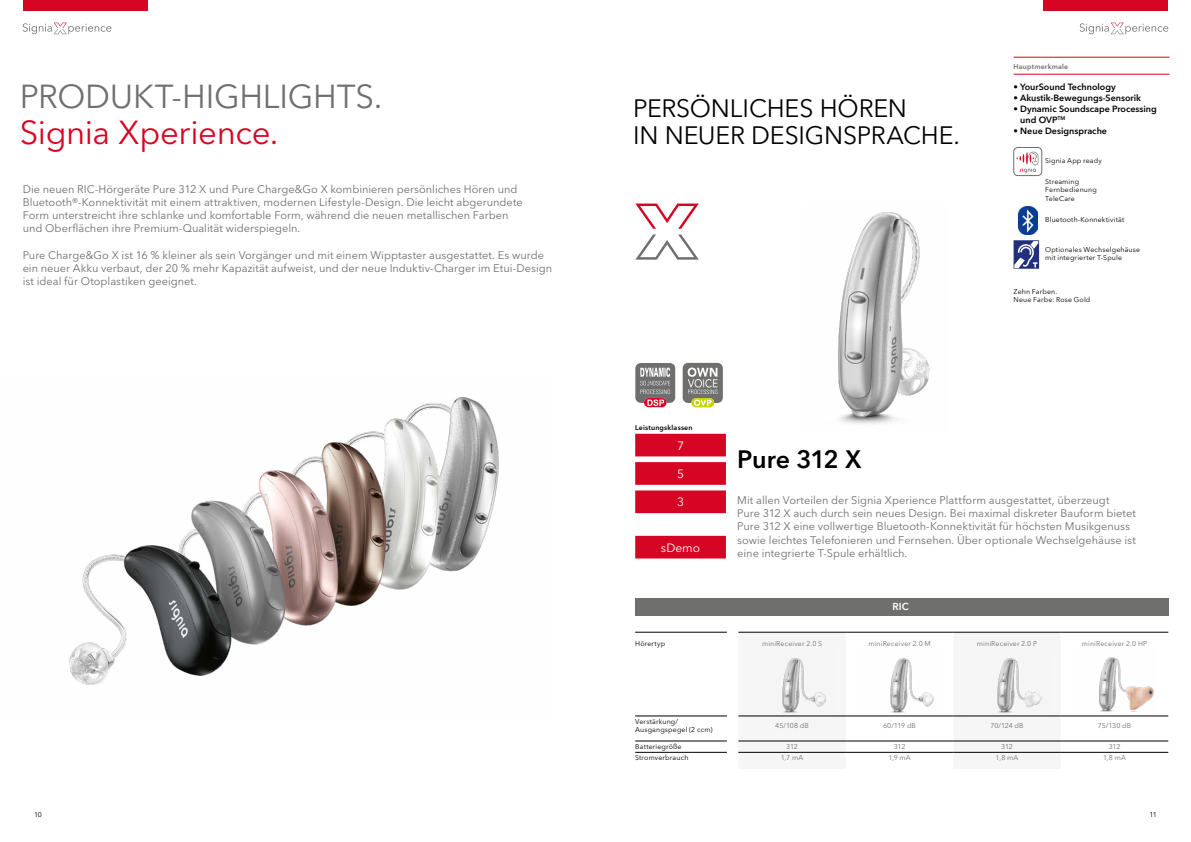
<style>
.page{position:relative;width:1191px;height:842px;background:#fff}
.page>*{position:absolute;margin:0;border:0;box-sizing:border-box;transform-origin:0 0}
.t1{font:33px "Avenir Next W1 G";letter-spacing:-.005em;color:#6f6f6e}
.t2{font:33px "Avenir Next W1 G";letter-spacing:-.015em;color:#d60524}
.t3{font:25px/27.5px "Avenir Next W1 G";letter-spacing:-.005em;color:#000}
.t4{font:600 25px "Avenir Next W1 G";letter-spacing:-.01em;color:#000}
.t5{font:12px "Avenir Next W1 G";color:#fff}
.t6{font:11px/13.2px "Avenir Next W1 G";color:#6f6f6e}
.t7{font:600 10px "Avenir Next W1 G";color:#fff}
.t8{font:600 9px/11px "Avenir Next W1 G";color:#000}
.t9{font:7px/8.4px "Avenir Next W1 G";letter-spacing:.02em;color:#000}
.t10{font:7px "Avenir Next W1 G";letter-spacing:.015em;color:#6f6f6e}
.t11{font:600 7px "Avenir Next W1 G";letter-spacing:.025em;color:#000}
.t12{font:600 7px "Avenir Next W1 G";letter-spacing:.025em;color:#6f6f6e}
</style>
<div class="page">
<div style="left:1043px;top:0;width:125px;height:11px;background:#d60524"></div>
<div style="left:23px;top:0;width:124px;height:11px;background:#d60524"></div>
<svg style="left:1079px;top:23px;width:89px;height:11px"></svg>
<svg style="left:23px;top:23px;width:88px;height:11px"></svg>
<div style="left:635px;top:462px;width:91px;height:23px;background:#d60524"></div>
<div style="left:635px;top:434px;width:91px;height:22px;background:#d60524"></div>
<div style="left:635px;top:490px;width:91px;height:23px;background:#d60524"></div>
<div style="left:635px;top:536px;width:91px;height:22px;background:#d60524"></div>
<img style="left:838px;top:212px;width:92px;height:212px">
<svg style="left:682px;top:363px;width:41px;height:44px;background:#989989"></svg>
<div style="left:635px;top:598px;width:533px;height:17px;background:#6f6f6e"></div>
<svg style="left:738px;top:716px;width:322px;height:36px;fill:#f6f6f6"></svg>
<hr style="left:738px;top:752px;width:108px;height:1px;background:#000">
<hr style="left:846px;top:752px;width:107px;height:1px;background:#000">
<hr style="left:953px;top:752px;width:107px;height:1px;background:#000">
<hr style="left:1060px;top:752px;width:108px;height:1px;background:#000">
<hr style="left:635px;top:752px;width:92px;height:1px;background:#000">
<hr style="left:738px;top:632px;width:108px;height:1px;background:#000">
<hr style="left:846px;top:632px;width:107px;height:1px;background:#000">
<hr style="left:953px;top:632px;width:107px;height:1px;background:#000">
<hr style="left:1060px;top:632px;width:108px;height:1px;background:#000">
<hr style="left:738px;top:715px;width:108px;height:1px;background:#000">
<hr style="left:846px;top:715px;width:107px;height:1px;background:#000">
<hr style="left:953px;top:715px;width:107px;height:1px;background:#000">
<hr style="left:1060px;top:715px;width:108px;height:1px;background:#000">
<hr style="left:738px;top:740px;width:108px;height:1px;background:#000">
<hr style="left:846px;top:740px;width:107px;height:1px;background:#000">
<hr style="left:953px;top:740px;width:107px;height:1px;background:#000">
<hr style="left:1060px;top:740px;width:108px;height:1px;background:#000">
<hr style="left:635px;top:632px;width:92px;height:1px;background:#000">
<hr style="left:635px;top:715px;width:92px;height:1px;background:#000">
<hr style="left:635px;top:740px;width:92px;height:1px;background:#000">
<img style="left:781px;top:656px;width:48px;height:58px">
<img style="left:890px;top:658px;width:44px;height:55px">
<img style="left:996px;top:656px;width:49px;height:58px">
<img style="left:1099px;top:657px;width:55px;height:55px">
<svg style="left:635px;top:204px;width:64px;height:56px"></svg>
<img style="left:69px;top:397px;width:430px;height:288px">
<svg style="left:635px;top:363px;width:40px;height:44px;background:#968689"></svg>
<svg style="left:1013px;top:57px;width:29px;height:1px"></svg>
<hr style="left:1042px;top:57px;width:127px;height:1px;background:#d60524">
<svg style="left:1013px;top:74px;width:29px;height:1px"></svg>
<hr style="left:1042px;top:74px;width:127px;height:1px;background:#d60524">
<svg style="left:1016px;top:147px;width:26px;height:29px"></svg>
<div style="left:1013px;top:147px;width:29px;height:29px;border:1px solid #6f6f6e;border-radius:4px"></div>
<img style="left:1018px;top:206px;width:19px;height:29px">
<svg style="left:1013px;top:240px;width:26px;height:29px"></svg>
<h1 class="t1" style="left:20px;top:76px;width:364px">PRODUKT-HIGHLIGHTS.</h1>
<h1 class="t2" style="left:20px;top:113px;width:260px">Signia Xperience.</h1>
<p class="t6" style="left:23px;top:182px;width:501px">Die neuen RIC-Hörgeräte Pure 312 X und Pure Charge&amp;Go X kombinieren persönliches Hören und Bluetooth®-Konnektivität mit einem attraktiven, modernen Lifestyle-Design. Die leicht abgerundete Form unterstreicht ihre schlanke und komfortable Form, während die neuen metallischen Farben und Oberflächen ihre Premium-Qualität widerspiegeln.</p>
<p class="t6" style="left:23px;top:248px;width:531px">Pure Charge&amp;Go X ist 16 % kleiner als sein Vorgänger und mit einem Wipptaster ausgestattet. Es wurde ein neuer Akku verbaut, der 20 % mehr Kapazität aufweist, und der neue Induktiv-Charger im Etui-Design ist ideal für Otoplastiken geeignet.</p>
<h2 class="t3" style="left:633px;top:94px;width:328px">PERSÖNLICHES HÖREN<br>IN NEUER DESIGNSPRACHE.</h2>
<p class="t11" style="left:635px;top:423px;width:59px">Leistungsklassen</p>
<p class="t5" style="left:677px;top:438px;width:8px">7</p>
<p class="t5" style="left:677px;top:467px;width:8px">5</p>
<h2 class="t4" style="left:737px;top:444px;width:126px">Pure 312 X</h2>
<p class="t12" style="left:1013px;top:62px;width:56px">Hauptmerkmale</p>
<p class="t8" style="left:1013px;top:81px;width:104px">• YourSound Technology</p>
<p class="t8" style="left:1013px;top:92px;width:129px">• Akustik-Bewegungs-Sensorik</p>
<p class="t8" style="left:1020px;top:103px;width:138px;text-indent:-7px">• Dynamic Soundscape Processing und OVP<sup>TM</sup></p>
<p class="t8" style="left:1013px;top:125px;width:95px">• Neue Designsprache</p>
<p class="t9" style="left:1045px;top:156px;width:58px">Signia App ready</p>
<p class="t9" style="left:1045px;top:177px;width:53px">Streaming<br>Fernbedienung<br>TeleCare</p>
<p class="t9" style="left:1045px;top:215px;width:81px">Bluetooth-Konnektivität</p>
<p class="t9" style="left:1045px;top:245px;width:96px">Optionales Wechselgehäuse mit integrierter T-Spule</p>
<p class="t9" style="left:1013px;top:287px;width:78px">Zehn Farben.<br>Neue Farbe: Rose Gold</p>
<p class="t5" style="left:677px;top:495px;width:8px">3</p>
<p class="t5" style="left:661px;top:540px;width:41px">sDemo</p>
<p class="t6" style="left:737px;top:494px;width:400px">Mit allen Vorteilen der Signia Xperience Plattform ausgestattet, überzeugt<br>Pure 312 X auch durch sein neues Design. Bei maximal diskreter Bauform bietet Pure 312 X eine vollwertige Bluetooth-Konnektivität für höchsten Musikgenuss sowie leichtes Telefonieren und Fernsehen. Über optionale Wechselgehäuse ist eine integrierte T-Spule erhältlich.</p>
<p class="t7" style="left:892px;top:601px;width:18px">RIC</p>
<p class="t9" style="left:635px;top:639px;width:32px">Hörertyp</p>
<p class="t10" style="left:762px;top:639px;width:62px">miniReceiver 2.0 S</p>
<p class="t10" style="left:868px;top:639px;width:64px">miniReceiver 2.0 M</p>
<p class="t10" style="left:977px;top:639px;width:62px">miniReceiver 2.0 P</p>
<p class="t10" style="left:1081px;top:639px;width:67px">miniReceiver 2.0 HP</p>
<p class="t9" style="left:635px;top:717px;width:79px">Verstärkung/<br>Ausgangspegel (2 ccm)</p>
<p class="t10" style="left:775px;top:722px;width:35px">45/108 dB</p>
<p class="t10" style="left:883px;top:722px;width:34px">60/119 dB</p>
<p class="t10" style="left:990px;top:722px;width:35px">70/124 dB</p>
<p class="t10" style="left:1097px;top:722px;width:35px">75/130 dB</p>
<p class="t9" style="left:635px;top:743px;width:48px">Batteriegröße</p>
<p class="t10" style="left:786px;top:743px;width:13px">312</p>
<p class="t10" style="left:893px;top:743px;width:13px">312</p>
<p class="t10" style="left:1001px;top:743px;width:13px">312</p>
<p class="t10" style="left:1108px;top:743px;width:13px">312</p>
<p class="t9" style="left:635px;top:754px;width:55px">Stromverbrauch</p>
<p class="t10" style="left:780px;top:754px;width:24px">1,7 mA</p>
<p class="t10" style="left:888px;top:754px;width:24px">1,9 mA</p>
<p class="t10" style="left:995px;top:754px;width:24px">1,8 mA</p>
<p class="t10" style="left:1103px;top:754px;width:24px">1,8 mA</p>
<p class="t9" style="left:34px;top:810px;width:9px">10</p>
<p class="t9" style="left:1149px;top:810px;width:9px">11</p>
</div>
